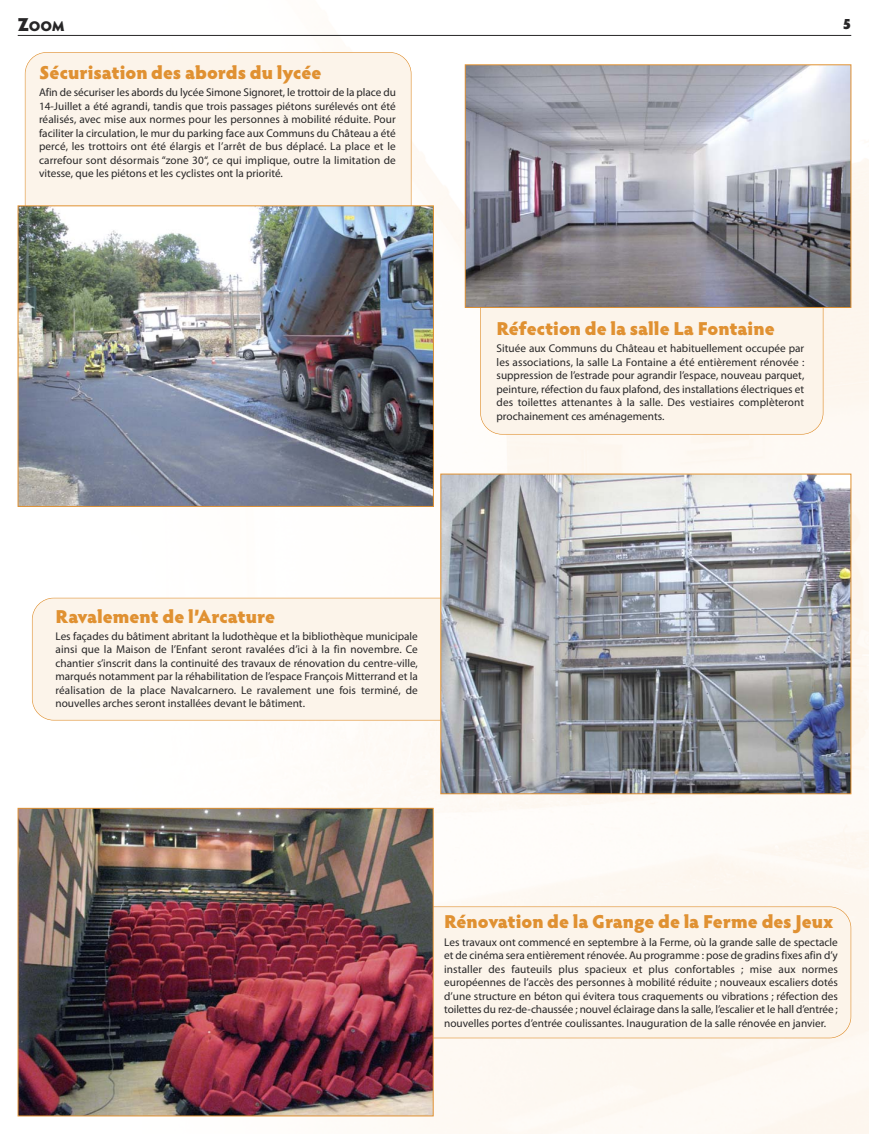
<style>
.page{position:relative;width:869px;height:1134px;background:#fff}
.page>*{position:absolute;margin:0;border:0;box-sizing:border-box;transform-origin:0 0}
.t1{font:900 18.75px "Hypatia Sans Pro";color:#e09132}
.t2{font:900 15px "Hypatia Sans Pro";color:#272627}
.t3{font:900 14px "Hypatia Sans Pro";color:#272627}
.t4{font:11.25px/13.5px "Myriad Pro";color:#272627;text-align:justify}
.s1{font-size:18.75px}
</style>
<div class="page">
<img style="left:17px;top:34px;width:851px;height:1100px">
<div style="left:480px;top:190px;width:342px;height:244px;background:#fcf4ea;border-radius:21px"></div>
<div style="left:33px;top:598px;width:663px;height:122px;background:#fcf4ea;border-radius:21px"></div>
<div style="left:32px;top:598px;width:665px;height:122px;border:1px solid #e09132;border-radius:22px"></div>
<div style="left:186px;top:907px;width:664px;height:131px;background:#fcf4ea;border-radius:21px"></div>
<div style="left:185px;top:906px;width:665px;height:132px;border:1px solid #e09132;border-radius:22px"></div>
<div style="left:25px;top:53px;width:385px;height:267px;background:#fcf4ea;border-radius:21px"></div>
<hr style="left:18px;top:35px;width:832px;height:1px;background:#272627">
<img style="left:466px;top:66px;width:382px;height:240px">
<div style="left:464px;top:64px;width:386px;height:244px;border:1px solid #e09132"></div>
<img style="left:20px;top:208px;width:411px;height:297px">
<div style="left:18px;top:206px;width:415px;height:301px;border:1px solid #e09132"></div>
<img style="left:442px;top:476px;width:406px;height:316px">
<div style="left:440px;top:474px;width:410px;height:320px;border:1px solid #e09132"></div>
<img style="left:20px;top:810px;width:411px;height:304px">
<div style="left:18px;top:808px;width:415px;height:308px;border:1px solid #e09132"></div>
<p class="t3" style="left:18px;top:18px;width:48px"><span class="s1">Z</span>OOM</p>
<h2 class="t2" style="left:842px;top:15px;width:10px">5</h2>
<h1 class="t1" style="left:39px;top:62px;width:284px">Sécurisation des abords du lycée</h1>
<p class="t4" style="left:39px;top:87px;width:358px">Afin de sécuriser les abords du lycée Simone Signoret, le trottoir de la place du 14-Juillet a été agrandi, tandis que trois passages piétons surélevés ont été réalisés, avec mise aux normes pour les personnes à mobilité réduite. Pour faciliter la circulation, le mur du parking face aux Communs du Château a été percé, les trottoirs ont été élargis et l’arrêt de bus déplacé. La place et le carrefour sont désormais “zone 30“, ce qui implique, outre la limitation de vitesse, que les piétons et les cyclistes ont la priorité.</p>
<h1 class="t1" style="left:55px;top:605px;width:221px">Ravalement de l’Arcature</h1>
<p class="t4" style="left:55px;top:630px;width:364px">Les façades du bâtiment abritant la ludothèque et la bibliothèque municipale ainsi que la Maison de l’Enfant seront ravalées d’ici à la fin novembre. Ce chantier s’inscrit dans la continuité des travaux de rénovation du centre-ville, marqués notamment par la réhabilitation de l’espace François Mitterrand et la réalisation de la place Navalcarnero. Le ravalement une fois terminé, de nouvelles arches seront installées devant le bâtiment.</p>
<h1 class="t1" style="left:496px;top:317px;width:280px">Réfection de la salle La Fontaine</h1>
<p class="t4" style="left:496px;top:342px;width:309px">Située aux Communs du Château et habituellement occupée par les associations, la salle La Fontaine a été entièrement rénovée : suppression de l’estrade pour agrandir l’espace, nouveau parquet, peinture, réfection du faux plafond, des installations électriques et des toilettes attenantes à la salle. Des vestiaires complèteront prochainement ces aménagements.</p>
<h1 class="t1" style="left:444px;top:911px;width:390px">Rénovation de la Grange de la Ferme des Jeux</h1>
<p class="t4" style="left:444px;top:936px;width:395px">Les travaux ont commencé en septembre à la Ferme, où la grande salle de spectacle et de cinéma sera entièrement rénovée. Au programme : pose de gradins fixes afin d’y installer des fauteuils plus spacieux et plus confortables ; mise aux normes européennes de l’accès des personnes à mobilité réduite ; nouveaux escaliers dotés d’une structure en béton qui évitera tous craquements ou vibrations ; réfection des toilettes du rez-de-chaussée ; nouvel éclairage dans la salle, l’escalier et le hall d’entrée ; nouvelles portes d’entrée coulissantes. Inauguration de la salle rénovée en janvier.</p>
</div>
